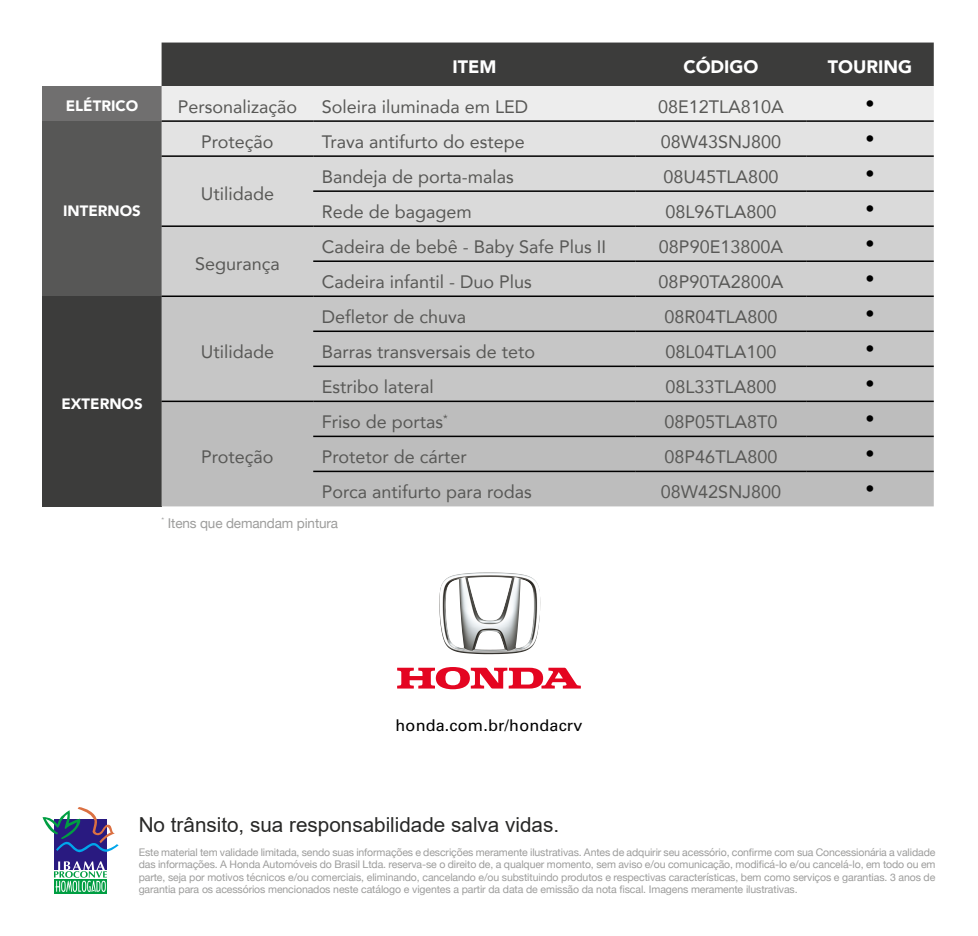
<style>
.page{position:relative;width:978px;height:936px;background:#fff}
.page>*{position:absolute;margin:0;border:0;box-sizing:border-box;transform-origin:0 0}
.t1{font:20.7px "Arial";color:#282827}
.t2{font:18px "Avenir";color:#585856}
.t3{font:900 18px "Avenir";color:#fff}
.t4{font:18px "Univers LT Std";color:#000}
.t5{font:16.2px "Univers LT Std";letter-spacing:.01em;color:#000}
.t6{font:900 15px "Avenir";color:#fff}
.t7{font:13.5px "Helvetica Neue";letter-spacing:-.01em;color:#9d9d9c}
.t8{font:10.5px/12.6px "Helvetica Neue";letter-spacing:-.01em;color:#9d9d9c;text-align:justify}
</style>
<div class="page">
<svg style="left:397px;top:667px;width:184px;height:22px"></svg>
<img style="left:439px;top:572px;width:101px;height:82px">
<svg style="left:54px;top:891px;width:53px;height:2px"></svg>
<div style="left:54px;top:819px;width:53px;height:50px;background:#291a80"></div>
<svg style="left:54px;top:861px;width:53px;height:30px"></svg>
<svg style="left:43px;top:807px;width:76px;height:45px"></svg>
<div style="left:43px;top:86px;width:119px;height:35px;background:#706f6f"></div>
<div style="left:43px;top:121px;width:119px;height:175px;background:#575756"></div>
<svg style="left:162px;top:43px;width:772px;height:112px;background:#a4a4a4"></svg>
<div style="left:162px;top:157px;width:772px;height:68px;background:#dadada"></div>
<div style="left:162px;top:227px;width:772px;height:68px;background:#d0d0d0"></div>
<div style="left:43px;top:296px;width:119px;height:210px;background:#3c3c3b"></div>
<div style="left:162px;top:297px;width:772px;height:103px;background:#c6c6c6"></div>
<div style="left:162px;top:402px;width:772px;height:104px;background:#bdbdbd"></div>
<hr style="left:162px;top:155px;width:151px;height:2px;background:#000">
<hr style="left:313px;top:155px;width:323px;height:2px;background:#000">
<hr style="left:636px;top:155px;width:170px;height:2px;background:#000">
<hr style="left:806px;top:155px;width:128px;height:2px;background:#000">
<hr style="left:313px;top:190px;width:323px;height:2px;background:#000">
<hr style="left:636px;top:190px;width:170px;height:2px;background:#000">
<hr style="left:806px;top:190px;width:128px;height:2px;background:#000">
<hr style="left:162px;top:225px;width:151px;height:2px;background:#000">
<hr style="left:313px;top:225px;width:323px;height:2px;background:#000">
<hr style="left:636px;top:225px;width:170px;height:2px;background:#000">
<hr style="left:806px;top:225px;width:128px;height:2px;background:#000">
<hr style="left:313px;top:260px;width:323px;height:2px;background:#000">
<hr style="left:636px;top:260px;width:170px;height:2px;background:#000">
<hr style="left:806px;top:260px;width:128px;height:2px;background:#000">
<hr style="left:162px;top:295px;width:151px;height:2px;background:#000">
<hr style="left:313px;top:295px;width:323px;height:2px;background:#000">
<hr style="left:636px;top:295px;width:170px;height:2px;background:#000">
<hr style="left:806px;top:295px;width:128px;height:2px;background:#000">
<hr style="left:313px;top:330px;width:323px;height:2px;background:#000">
<hr style="left:636px;top:330px;width:170px;height:2px;background:#000">
<hr style="left:806px;top:330px;width:128px;height:2px;background:#000">
<hr style="left:313px;top:365px;width:323px;height:2px;background:#000">
<hr style="left:636px;top:365px;width:170px;height:2px;background:#000">
<hr style="left:806px;top:365px;width:128px;height:2px;background:#000">
<hr style="left:162px;top:120px;width:151px;height:2px;background:#000">
<hr style="left:313px;top:120px;width:323px;height:2px;background:#000">
<hr style="left:636px;top:120px;width:170px;height:2px;background:#000">
<hr style="left:806px;top:120px;width:128px;height:2px;background:#000">
<hr style="left:162px;top:400px;width:151px;height:2px;background:#000">
<hr style="left:313px;top:400px;width:323px;height:2px;background:#000">
<hr style="left:636px;top:400px;width:170px;height:2px;background:#000">
<hr style="left:806px;top:400px;width:128px;height:2px;background:#000">
<hr style="left:313px;top:435px;width:323px;height:2px;background:#000">
<hr style="left:636px;top:435px;width:170px;height:2px;background:#000">
<hr style="left:806px;top:435px;width:128px;height:2px;background:#000">
<hr style="left:313px;top:470px;width:323px;height:2px;background:#000">
<hr style="left:636px;top:470px;width:170px;height:2px;background:#000">
<hr style="left:806px;top:470px;width:128px;height:2px;background:#000">
<h2 class="t3" style="left:452px;top:52px;width:45px">ITEM</h2>
<h2 class="t3" style="left:683px;top:52px;width:77px">CÓDIGO</h2>
<h2 class="t3" style="left:828px;top:52px;width:86px">TOURING</h2>
<h3 class="t6" style="left:66px;top:93px;width:74px">ELÉTRICO</h3>
<h2 class="t2" style="left:178px;top:92px;width:121px">Personalização</h2>
<h2 class="t2" style="left:322px;top:92px;width:208px">Soleira iluminada em LED</h2>
<h2 class="t2" style="left:658px;top:92px;width:127px">08E12TLA810A</h2>
<h2 class="t4" style="left:867px;top:93px;width:8px">•</h2>
<h3 class="t6" style="left:63px;top:198px;width:79px">INTERNOS</h3>
<h3 class="t6" style="left:61px;top:391px;width:83px">EXTERNOS</h3>
<h2 class="t2" style="left:201px;top:127px;width:74px">Proteção</h2>
<h2 class="t2" style="left:322px;top:127px;width:205px">Trava antifurto do estepe</h2>
<h2 class="t2" style="left:661px;top:127px;width:122px">08W43SNJ800</h2>
<h2 class="t4" style="left:867px;top:128px;width:8px">•</h2>
<h2 class="t2" style="left:201px;top:179px;width:75px">Utilidade</h2>
<h2 class="t2" style="left:322px;top:162px;width:194px">Bandeja de porta-malas</h2>
<h2 class="t2" style="left:664px;top:162px;width:116px">08U45TLA800</h2>
<h2 class="t4" style="left:867px;top:163px;width:8px">•</h2>
<h2 class="t2" style="left:322px;top:197px;width:152px">Rede de bagagem</h2>
<h2 class="t2" style="left:665px;top:197px;width:113px">08L96TLA800</h2>
<h2 class="t4" style="left:867px;top:198px;width:8px">•</h2>
<h2 class="t2" style="left:195px;top:249px;width:86px">Segurança</h2>
<h2 class="t2" style="left:201px;top:337px;width:75px">Utilidade</h2>
<h2 class="t2" style="left:201px;top:442px;width:74px">Proteção</h2>
<h2 class="t2" style="left:322px;top:232px;width:286px">Cadeira de bebê - Baby Safe Plus II</h2>
<h2 class="t2" style="left:659px;top:232px;width:126px">08P90E13800A</h2>
<h2 class="t4" style="left:867px;top:233px;width:8px">•</h2>
<h2 class="t2" style="left:322px;top:267px;width:212px">Cadeira infantil - Duo Plus</h2>
<h2 class="t2" style="left:659px;top:267px;width:126px">08P90TA2800A</h2>
<h2 class="t4" style="left:867px;top:268px;width:8px">•</h2>
<h2 class="t2" style="left:322px;top:302px;width:146px">Defletor de chuva</h2>
<h2 class="t2" style="left:664px;top:302px;width:115px">08R04TLA800</h2>
<h2 class="t4" style="left:867px;top:303px;width:8px">•</h2>
<h2 class="t2" style="left:322px;top:337px;width:215px">Barras transversais de teto</h2>
<h2 class="t2" style="left:665px;top:337px;width:113px">08L04TLA100</h2>
<h2 class="t4" style="left:867px;top:338px;width:8px">•</h2>
<h2 class="t2" style="left:322px;top:372px;width:114px">Estribo lateral</h2>
<h2 class="t2" style="left:665px;top:372px;width:113px">08L33TLA800</h2>
<h2 class="t4" style="left:867px;top:373px;width:8px">•</h2>
<h2 class="t2" style="left:322px;top:407px;width:128px">Friso de portas<sup>*</sup></h2>
<h2 class="t2" style="left:664px;top:407px;width:115px">08P05TLA8T0</h2>
<h2 class="t4" style="left:867px;top:408px;width:8px">•</h2>
<h2 class="t2" style="left:322px;top:442px;width:147px">Protetor de cárter</h2>
<h2 class="t2" style="left:665px;top:442px;width:114px">08P46TLA800</h2>
<h2 class="t4" style="left:867px;top:443px;width:8px">•</h2>
<h2 class="t2" style="left:322px;top:477px;width:212px">Porca antifurto para rodas</h2>
<h2 class="t2" style="left:661px;top:477px;width:122px">08W42SNJ800</h2>
<h2 class="t4" style="left:867px;top:478px;width:8px">•</h2>
<p class="t7" style="left:162px;top:513px;width:178px"><sup>*</sup> Itens que demandam pintura</p>
<h3 class="t5" style="left:396px;top:715px;width:188px">honda.com.br/hondacrv</h3>
<h1 class="t1" style="left:139px;top:809px;width:422px">No trânsito, sua responsabilidade salva vidas.</h1>
<p class="t8" style="left:139px;top:846px;width:798px">Este material tem validade limitada, sendo suas informações e descrições meramente ilustrativas. Antes de adquirir seu acessório, confirme com sua Concessionária a validade das informações. A Honda Automóveis do Brasil Ltda. reserva-se o direito de, a qualquer momento, sem aviso e/ou comunicação, modificá-lo e/ou cancelá-lo, em todo ou em parte, seja por motivos técnicos e/ou comerciais, eliminando, cancelando e/ou substituindo produtos e respectivas características, bem como serviços e garantias. 3 anos de garantia para os acessórios mencionados neste catálogo e vigentes a partir da data de emissão da nota fiscal. Imagens meramente ilustrativas.</p>
</div>
